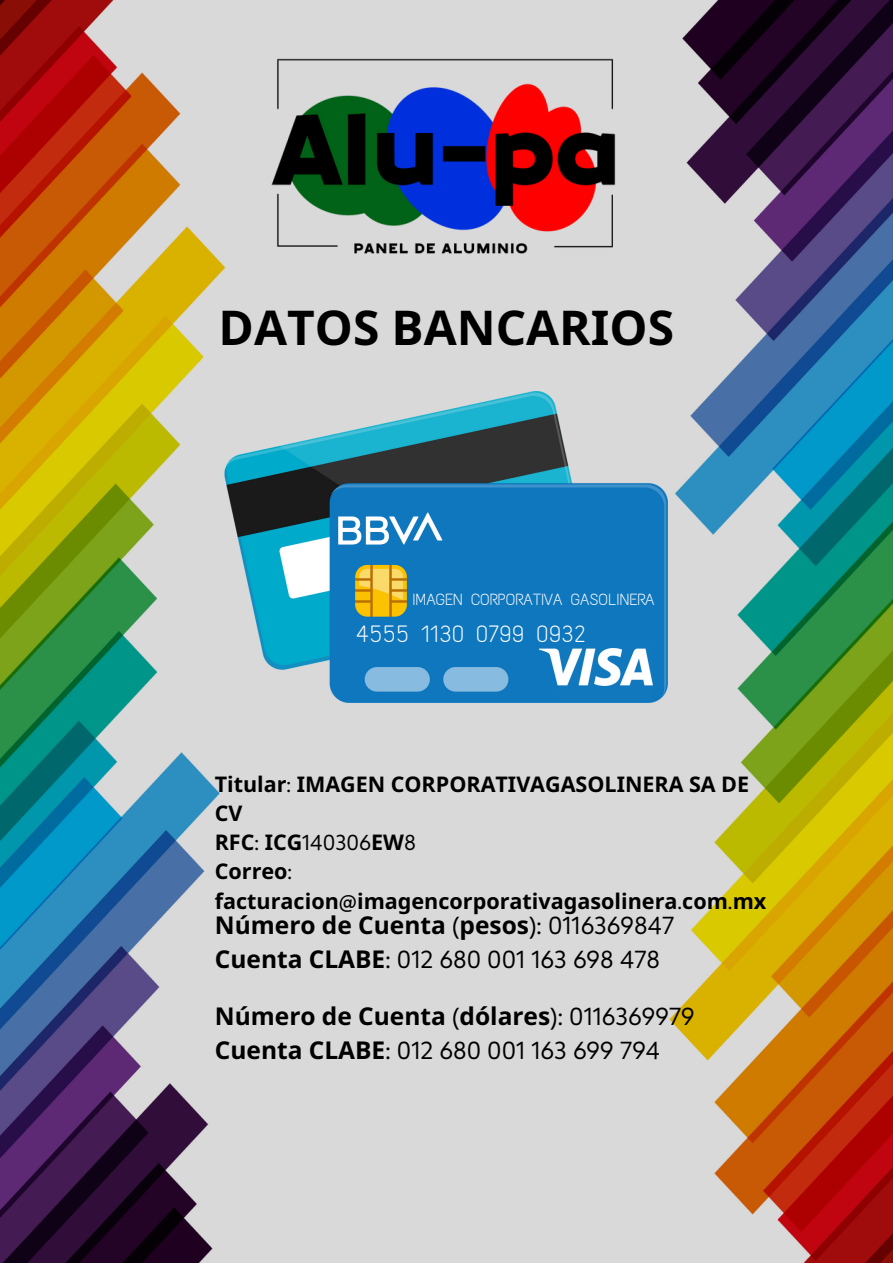
<style>
.page{position:relative;width:893px;height:1264px;background:#fff}
.page>*{position:absolute;margin:0;border:0;box-sizing:border-box;transform-origin:0 0}
.t1{font:700 47.85px "Noto Sans";color:#000}
.t2{font:700 24.45px "Noto Sans";color:#000}
.t3{font:24.45px "Ping AR";color:#000}
.t4{font:23.55px "Text Me One";color:#fff}
.t5{font:700 21.6px/29.2px "Noto Sans";color:#000}
.t6{font:700 21.45px/29.2px "Noto Sans";color:#000}
.t7{font:16.2px "Text Me One";color:#fff}
.s1{font-family:"Ping AR";font-weight:400}
.s2{font-family:"Noto Sans";font-weight:700}
</style>
<div class="page">
<img style="left:0;top:0;width:892px;height:1262px">
<img style="left:271px;top:52px;width:350px;height:211px">
<img style="left:225px;top:391px;width:443px;height:312px">
<div style="left:559px;top:646px;width:92px;height:55px;background:#1178be"></div>
<img style="left:539px;top:648px;width:113px;height:37px">
<img style="left:339px;top:513px;width:108px;height:33px">
<h1 class="t1" style="left:218px;top:294px;width:457px">DATOS BANCARIOS</h1>
<p class="t7" style="left:412px;top:590px;width:244px">IMAGEN CORPORATIVA GASOLINERA</p>
<p class="t4" style="left:356px;top:619px;width:231px">4555 1130 0799 0932</p>
<p class="t6" style="left:215px;top:768px;width:536px">Titular<span class="s1">:</span> IMAGEN CORPORATIVAGASOLINERA SA DE<br>CV<br>RFC<span class="s1">:</span> ICG<span class="s1">140306</span>EW<span class="s1">8</span></p>
<p class="t5" style="left:215px;top:856px;width:553px">Correo<span class="s1">: </span>facturacion<span class="s1">@</span>imagencorporativagasolinera<span class="s1">.</span>com<span class="s1">.</span>mx</p>
<p class="t2" style="left:215px;top:908px;width:461px">Número de Cuenta <span class="s1">(</span>pesos<span class="s1">): 0116369847</span></p>
<p class="t3" style="left:215px;top:945px;width:447px"><span class="s2">Cuenta CLABE</span>: 012 680 001 163 698 478</p>
<p class="t2" style="left:215px;top:998px;width:481px">Número de Cuenta <span class="s1">(</span>dólares<span class="s1">): 0116369979</span></p>
<p class="t3" style="left:215px;top:1036px;width:447px"><span class="s2">Cuenta CLABE</span>: 012 680 001 163 699 794</p>
</div>
